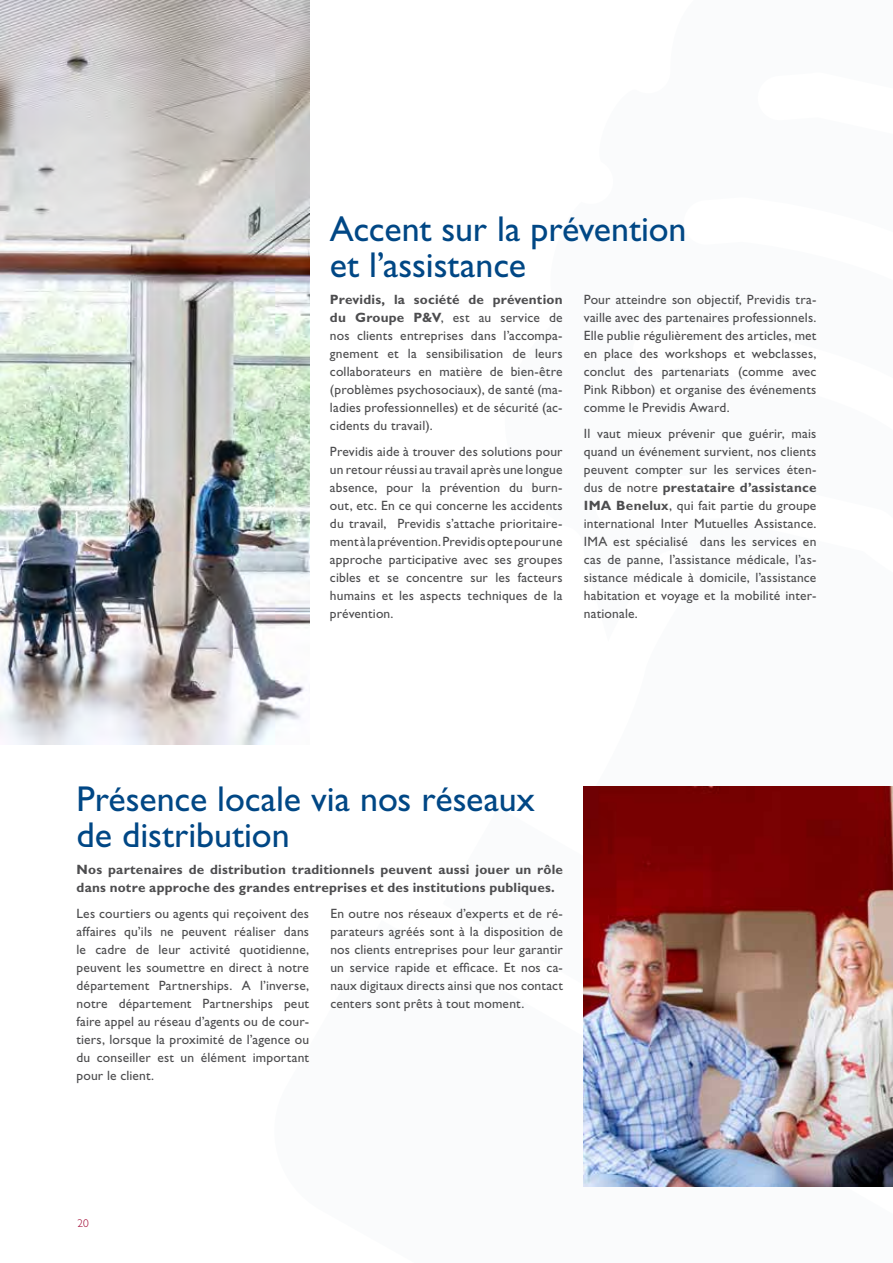
<style>
.page{position:relative;width:893px;height:1263px;background:#fff}
.page>*{position:absolute;margin:0;border:0;box-sizing:border-box;transform-origin:0 0}
.t1{font:36px/36px "Gill Sans Std";letter-spacing:-.005em;color:#004785}
.t2{font:13.5px/18px "Gill Sans Std";letter-spacing:.015em;color:#4d4d4f;text-align:justify}
.t3{font:700 13.5px/18px "Gill Sans Std";letter-spacing:.015em;color:#4d4d4f}
.t4{font:300 11.25px "Gill Sans Std";color:#9e012e}
.s1{font-weight:700}
</style>
<div class="page">
<img style="left:584px;top:787px;width:309px;height:399px">
<img style="left:0;top:0;width:309px;height:744px">
<h1 class="t1" style="left:330px;top:211px;width:358px">Accent sur la prévention et l’assistance</h1>
<p class="t2" style="left:330px;top:290px;width:234px"><span class="s1">Previdis, la société de prévention du Groupe P&amp;V</span>, est au service de nos clients entreprises dans l’accompa&shy;gnement et la sensibilisation de leurs collaborateurs en matière de bien-être (problèmes psychosociaux), de santé (ma&shy;ladies professionnelles) et de sécurité (ac&shy;cidents du travail).</p>
<p class="t2" style="left:330px;top:443px;width:234px">Previdis aide à trouver des solutions pour un retour réussi au travail après une longue absence, pour la prévention du burn&shy;out, etc. En ce qui concerne les accidents du travail, Previdis s’attache prioritaire&shy;ment à la prévention. Previdis opte pour une approche participative avec ses groupes cibles et se concentre sur les facteurs humains et les aspects techniques de la prévention.</p>
<p class="t2" style="left:584px;top:290px;width:234px">Pour atteindre son objectif, Previdis tra&shy;vaille avec des partenaires professionnels.<br>Elle publie régulièrement des articles, met en place des workshops et webclasses, conclut des partenariats (comme avec Pink Ribbon) et organise des événements comme le Previdis Award.</p>
<p class="t2" style="left:584px;top:425px;width:234px">Il vaut mieux prévenir que guérir, mais quand un événement survient, nos clients peuvent compter sur les services éten&shy;dus de notre <span class="s1">prestataire d’assistance IMA Benelux</span>, qui fait partie du groupe international Inter Mutuelles Assistance.<br>IMA est spécialisé dans les services en cas de panne, l’assistance médicale, l’as&shy;sistance médicale à domicile, l’assistance habitation et voyage et la mobilité inter&shy;nationale.</p>
<h1 class="t1" style="left:77px;top:781px;width:460px">Présence locale via nos réseaux de distribution</h1>
<p class="t3" style="left:77px;top:860px;width:488px">Nos partenaires de distribution traditionnels peuvent aussi jouer un rôle dans notre approche des grandes entreprises et des institutions publiques.</p>
<p class="t2" style="left:77px;top:905px;width:234px">Les courtiers ou agents qui reçoivent des affaires qu’ils ne peuvent réaliser dans le cadre de leur activité quotidienne, peuvent les soumettre en direct à notre département Partnerships. A l’inverse, notre département Partnerships peut faire appel au réseau d’agents ou de cour&shy;tiers, lorsque la proximité de l’agence ou du conseiller est un élément important pour le client.</p>
<p class="t2" style="left:330px;top:905px;width:234px">En outre nos réseaux d’experts et de ré&shy;parateurs agréés sont à la disposition de nos clients entreprises pour leur garantir un service rapide et efficace. Et nos ca&shy;naux digitaux directs ainsi que nos contact centers sont prêts à tout moment.</p>
<p class="t4" style="left:78px;top:1217px;width:13px">20</p>
</div>
